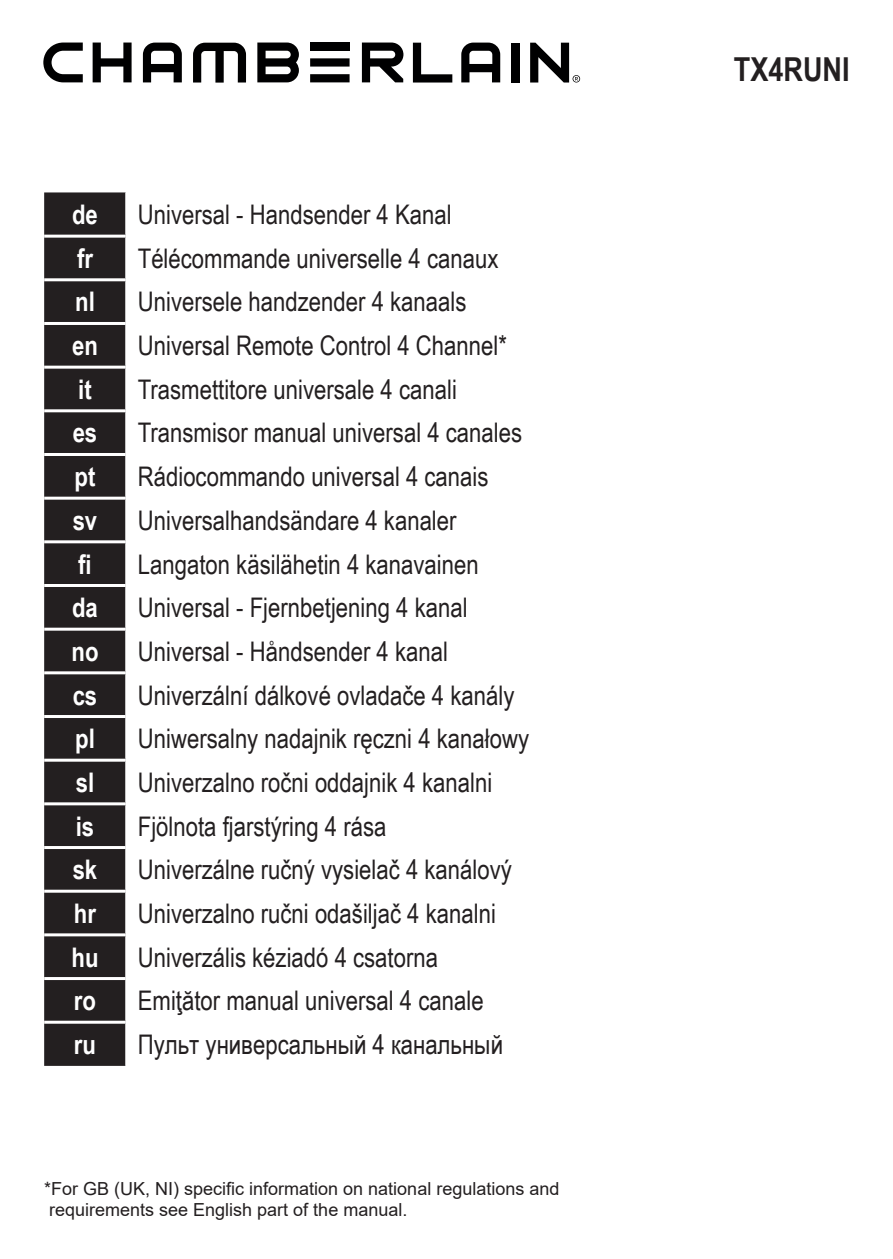
<style>
.page{position:relative;width:893px;height:1259px;background:#fff}
.page>*{position:absolute;margin:0;border:0;box-sizing:border-box;transform-origin:0 0}
.t1{font:700 33px "Arial Narrow";color:#231f20}
.t2{font:27px "Arial Narrow";color:#231f20}
.t3{font:700 27px "Arial Narrow";color:#fff}
.t4{font:18px "Arial";color:#231f20}
</style>
<div class="page">
<div style="left:44px;top:192px;width:81px;height:874px;background:#231f20"></div>
<hr style="left:44px;top:235px;width:82px;height:3px;background:#fff">
<hr style="left:44px;top:278px;width:82px;height:3px;background:#fff">
<hr style="left:44px;top:322px;width:82px;height:3px;background:#fff">
<hr style="left:44px;top:366px;width:82px;height:3px;background:#fff">
<hr style="left:44px;top:409px;width:82px;height:3px;background:#fff">
<hr style="left:44px;top:453px;width:82px;height:3px;background:#fff">
<hr style="left:44px;top:497px;width:82px;height:3px;background:#fff">
<hr style="left:44px;top:540px;width:82px;height:3px;background:#fff">
<hr style="left:44px;top:584px;width:82px;height:3px;background:#fff">
<hr style="left:44px;top:627px;width:82px;height:3px;background:#fff">
<hr style="left:44px;top:671px;width:82px;height:3px;background:#fff">
<hr style="left:44px;top:715px;width:82px;height:3px;background:#fff">
<hr style="left:44px;top:758px;width:82px;height:3px;background:#fff">
<hr style="left:44px;top:802px;width:82px;height:3px;background:#fff">
<hr style="left:44px;top:846px;width:82px;height:3px;background:#fff">
<hr style="left:44px;top:889px;width:82px;height:3px;background:#fff">
<hr style="left:44px;top:933px;width:82px;height:3px;background:#fff">
<hr style="left:44px;top:977px;width:82px;height:3px;background:#fff">
<hr style="left:44px;top:1020px;width:82px;height:3px;background:#fff">
<svg style="left:43px;top:43px;width:40px;height:39px"></svg>
<svg style="left:193px;top:43px;width:53px;height:40px"></svg>
<svg style="left:143px;top:43px;width:39px;height:39px"></svg>
<svg style="left:461px;top:43px;width:39px;height:39px"></svg>
<svg style="left:413px;top:43px;width:39px;height:40px"></svg>
<div style="left:512px;top:43px;width:8px;height:40px;background:#000001"></div>
<svg style="left:93px;top:43px;width:39px;height:39px"></svg>
<svg style="left:257px;top:43px;width:42px;height:39px"></svg>
<svg style="left:362px;top:43px;width:41px;height:39px"></svg>
<div style="left:310px;top:74px;width:40px;height:8px;background:#000001"></div>
<div style="left:310px;top:58px;width:40px;height:9px;background:#000001"></div>
<div style="left:310px;top:43px;width:40px;height:8px;background:#000001"></div>
<svg style="left:530px;top:43px;width:50px;height:40px"></svg>
<p class="t3" style="left:72px;top:194px;width:27px">de</p>
<p class="t2" style="left:138px;top:195px;width:315px">Universal - Handsender 4 Kanal</p>
<p class="t3" style="left:77px;top:238px;width:17px">fr</p>
<p class="t2" style="left:138px;top:238px;width:362px">Télécommande universelle 4 canaux</p>
<p class="t3" style="left:75px;top:281px;width:21px">nl</p>
<p class="t2" style="left:138px;top:282px;width:330px">Universele handzender 4 kanaals</p>
<p class="t3" style="left:72px;top:325px;width:27px">en</p>
<p class="t2" style="left:138px;top:326px;width:371px">Universal Remote Control 4 Channel*</p>
<p class="t3" style="left:78px;top:369px;width:15px">it</p>
<p class="t2" style="left:138px;top:369px;width:321px">Trasmettitore universale 4 canali</p>
<p class="t3" style="left:73px;top:412px;width:26px">es</p>
<p class="t2" style="left:138px;top:413px;width:386px">Transmisor manual universal 4 canales</p>
<p class="t3" style="left:75px;top:456px;width:22px">pt</p>
<p class="t2" style="left:138px;top:457px;width:352px">Rádiocommando universal 4 canais</p>
<p class="t3" style="left:73px;top:500px;width:26px">sv</p>
<p class="t2" style="left:138px;top:500px;width:320px">Universalhandsändare 4 kanaler</p>
<p class="t3" style="left:78px;top:543px;width:15px">fi</p>
<p class="t2" style="left:138px;top:544px;width:342px">Langaton käsilähetin 4 kanavainen</p>
<p class="t3" style="left:72px;top:587px;width:27px">da</p>
<p class="t2" style="left:138px;top:588px;width:331px">Universal - Fjernbetjening 4 kanal</p>
<p class="t3" style="left:71px;top:631px;width:29px">no</p>
<p class="t2" style="left:138px;top:631px;width:312px">Universal - Håndsender 4 kanal</p>
<p class="t3" style="left:73px;top:674px;width:26px">cs</p>
<p class="t2" style="left:138px;top:675px;width:378px">Univerzální dálkové ovladače 4 kanály</p>
<p class="t3" style="left:75px;top:718px;width:21px">pl</p>
<p class="t2" style="left:138px;top:719px;width:393px">Uniwersalny nadajnik ręczni 4 kanałowy</p>
<p class="t3" style="left:76px;top:762px;width:20px">sl</p>
<p class="t2" style="left:138px;top:762px;width:356px">Univerzalno ročni oddajnik 4 kanalni</p>
<p class="t3" style="left:76px;top:805px;width:20px">is</p>
<p class="t2" style="left:138px;top:806px;width:250px">Fjölnota fjarstýring 4 rása</p>
<p class="t3" style="left:73px;top:849px;width:26px">sk</p>
<p class="t2" style="left:138px;top:850px;width:376px">Univerzálne ručný vysielač 4 kanálový</p>
<p class="t3" style="left:74px;top:893px;width:24px">hr</p>
<p class="t2" style="left:138px;top:893px;width:360px">Univerzalno ručni odašiljač 4 kanalni</p>
<p class="t3" style="left:71px;top:936px;width:29px">hu</p>
<p class="t2" style="left:138px;top:937px;width:302px">Univerzális kéziadó 4 csatorna</p>
<p class="t3" style="left:74px;top:980px;width:24px">ro</p>
<p class="t2" style="left:138px;top:981px;width:347px">Emiţător manual universal 4 canale</p>
<p class="t3" style="left:74px;top:1024px;width:24px">ru</p>
<p class="t2" style="left:138px;top:1024px;width:367px">Пульт универсальный 4 канальный</p>
<p class="t4" style="left:44px;top:1176px;width:517px">*For GB (UK, NI) specific information on national regulations and</p>
<p class="t4" style="left:49px;top:1197px;width:360px">requirements see English part of the manual.</p>
<p class="t1" style="left:734px;top:44px;width:117px">TX4RUNI</p>
</div>
